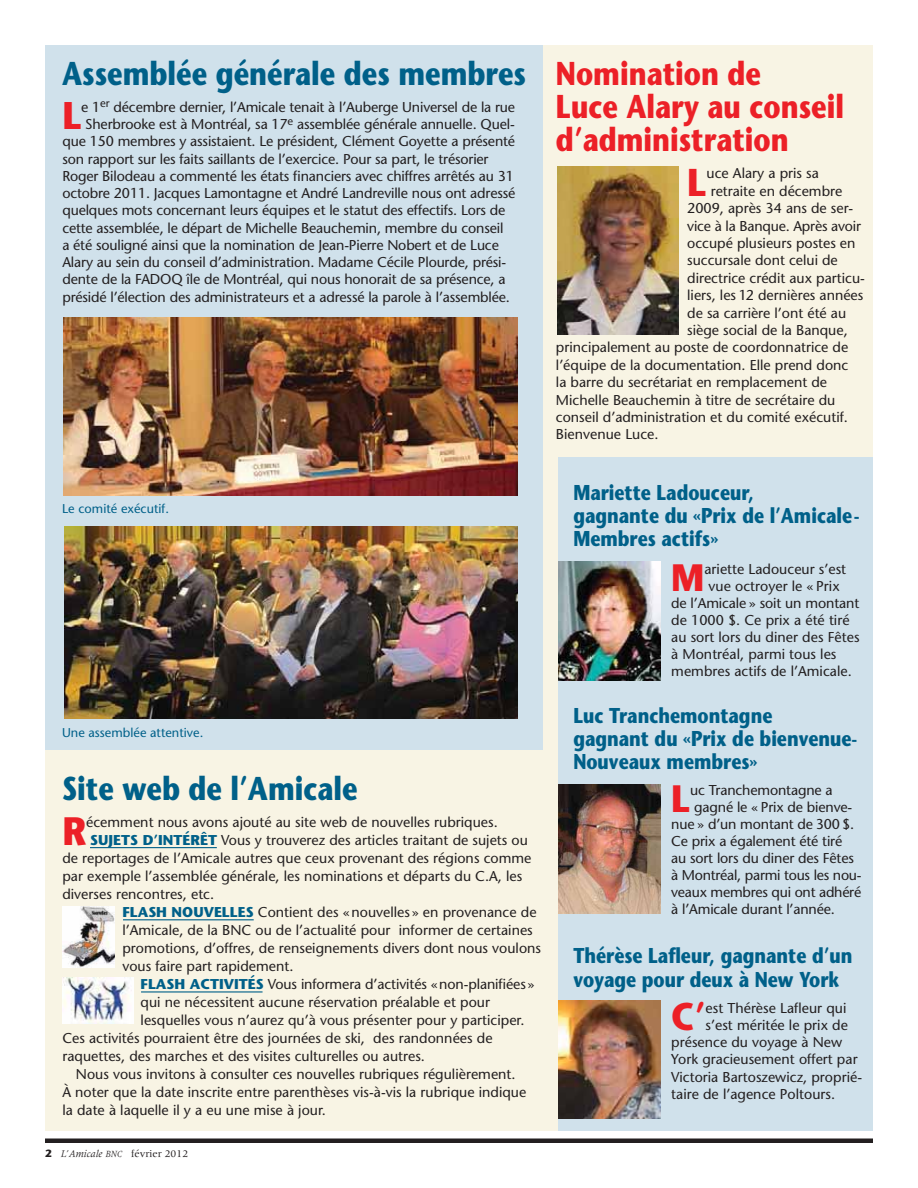
<style>
.page{position:relative;width:918px;height:1188px;background:#fff}
.page>*{position:absolute;margin:0;border:0;box-sizing:border-box;transform-origin:0 0}
.t1{font:700 39.6px "Stone Sans";color:#ec2027;scale:.9 1}
.t2{font:700 38.7px "Stone Sans";color:#ec2027;scale:.9 1}
.t3{font:700 38.55px "Stone Sans";color:#ec2027;scale:.9 1}
.t4{font:700 38.1px "Stone Sans";color:#ec2027;scale:.9 1}
.t5{font:700 33px/33px "Stone Sans";color:#ec2027;scale:.82 1}
.t6{font:700 33px "Stone Sans";color:#006089;scale:.82 1}
.t7{font:700 21.45px/23.2px "Stone Sans";color:#006089;scale:.82 1}
.t8{font:14.25px "Stone Sans";color:#231f20}
.t9{font:14.25px "Stone Sans";letter-spacing:-.02em;color:#231f20}
.t10{font:12.75px "Stone Sans";color:#006089}
.t11{font:10.5px "Meridien";color:#231f20}
.s1{font-weight:700;color:#006089}
.s2{font-family:"Stone Sans";font-weight:700}
.s3{font-style:italic}
.s4{font-style:italic;font-size:9.75px}
.s5{font-size:17.1px}
</style>
<div class="page">
<div style="left:45px;top:1138px;width:828px;height:5px;background:#231f20"></div>
<div style="left:45px;top:45px;width:828px;height:1086px;background:#f8f4e4"></div>
<div style="left:45px;top:45px;width:497px;height:704px;background:#d0e1eb"></div>
<div style="left:558px;top:457px;width:315px;height:674px;background:#d0e1eb"></div>
<img style="left:557px;top:167px;width:121px;height:167px">
<hr style="left:90px;top:847px;width:127px;height:1px;background:#006089">
<hr style="left:123px;top:919px;width:131px;height:1px;background:#006089">
<hr style="left:141px;top:991px;width:122px;height:2px;background:#006089">
<img style="left:64px;top:317px;width:453px;height:179px">
<img style="left:64px;top:527px;width:454px;height:191px">
<img style="left:558px;top:561px;width:103px;height:120px">
<img style="left:558px;top:785px;width:102px;height:128px">
<img style="left:558px;top:1001px;width:103px;height:117px">
<img style="left:63px;top:907px;width:52px;height:61px">
<img style="left:63px;top:978px;width:70px;height:46px">
<h3 class="t6" style="left:62px;top:61px;width:567px">Assemblée générale des membres</h3>
<h3 class="t3" style="left:62px;top:101px;width:23px">L</h3>
<p class="t8" style="left:81px;top:101px;width:435px">e 1<sup>er</sup> décembre dernier, l’Amicale tenait à l’Auberge Universel de la rue</p>
<p class="t8" style="left:85px;top:119px;width:431px">Sherbrooke est à Montréal, sa 17<sup>e</sup> assemblée générale annuelle. Quel-</p>
<p class="t8" style="left:62px;top:136px;width:454px">que 150 membres y assistaient. Le président, Clément Goyette a présenté</p>
<p class="t8" style="left:62px;top:153px;width:428px">son rapport sur les faits saillants de l’exercice. Pour sa part, le trésorier</p>
<p class="t8" style="left:62px;top:170px;width:453px">Roger Bilodeau a commenté les états financiers avec chiffres arrêtés au 31</p>
<p class="t8" style="left:62px;top:188px;width:455px">octobre 2011. Jacques Lamontagne et André Landreville nous ont adressé</p>
<p class="t8" style="left:62px;top:205px;width:445px">quelques mots concernant leurs équipes et le statut des effectifs. Lors de</p>
<p class="t8" style="left:62px;top:222px;width:443px">cette assemblée, le départ de Michelle Beauchemin, membre du conseil</p>
<p class="t8" style="left:62px;top:239px;width:438px">a été souligné ainsi que la nomination de Jean-Pierre Nobert et de Luce</p>
<p class="t8" style="left:62px;top:257px;width:445px">Alary au sein du conseil d’administration. Madame Cécile Plourde, prési-</p>
<p class="t8" style="left:62px;top:274px;width:445px">dente de la FADOQ île de Montréal, qui nous honorait de sa présence, a</p>
<p class="t8" style="left:62px;top:291px;width:449px">présidé l’élection des administrateurs et a adressé la parole à l’assemblée.</p>
<h3 class="t5" style="left:556px;top:61px;width:353px">Nomination de<br>Luce Alary au conseil d’administration</h3>
<h2 class="t2" style="left:687px;top:167px;width:23px">L</h2>
<p class="t8" style="left:707px;top:168px;width:114px">uce Alary a pris sa</p>
<p class="t8" style="left:711px;top:185px;width:133px">retraite en décembre</p>
<p class="t8" style="left:687px;top:203px;width:168px">2009, après 34 ans de ser-</p>
<p class="t8" style="left:687px;top:220px;width:175px">vice à la Banque. Après avoir</p>
<p class="t8" style="left:687px;top:237px;width:170px">occupé plusieurs postes en</p>
<p class="t8" style="left:687px;top:255px;width:152px">succursale dont celui de</p>
<p class="t8" style="left:687px;top:272px;width:179px">directrice crédit aux particu-</p>
<p class="t8" style="left:687px;top:290px;width:178px">liers, les 12 dernières années</p>
<p class="t8" style="left:687px;top:307px;width:160px">de sa carrière l’ont été au</p>
<p class="t8" style="left:687px;top:324px;width:162px">siège social de la Banque,</p>
<p class="t8" style="left:556px;top:342px;width:294px">principalement au poste de coordonnatrice de</p>
<p class="t8" style="left:556px;top:359px;width:294px">l’équipe de la documentation. Elle prend donc</p>
<p class="t8" style="left:556px;top:377px;width:273px">la barre du secrétariat en remplacement de</p>
<p class="t8" style="left:556px;top:394px;width:281px">Michelle Beauchemin à titre de secrétaire du</p>
<p class="t8" style="left:556px;top:411px;width:294px">conseil d’administration et du comité exécutif.</p>
<p class="t8" style="left:556px;top:429px;width:104px">Bienvenue Luce.</p>
<p class="t10" style="left:62px;top:504px;width:108px">Le comité exécutif.</p>
<p class="t10" style="left:62px;top:728px;width:143px">Une assemblée attentive.</p>
<h3 class="t6" style="left:62px;top:775px;width:362px">Site web de l’Amicale</h3>
<h1 class="t1" style="left:62px;top:816px;width:28px">R</h1>
<p class="t8" style="left:86px;top:816px;width:413px">écemment nous avons ajouté au site web de nouvelles rubriques.</p>
<p class="t8" style="left:90px;top:834px;width:439px"><span class="s1">SUJETS D’INTÉRÊT</span> Vous y trouverez des articles traitant de sujets ou</p>
<p class="t8" style="left:62px;top:852px;width:471px">de reportages de l’Amicale autres que ceux provenant des régions comme</p>
<p class="t8" style="left:62px;top:870px;width:462px">par exemple l’assemblée générale, les nominations et départs du C.A, les</p>
<p class="t8" style="left:62px;top:888px;width:153px">diverses rencontres, etc.</p>
<p class="t8" style="left:122px;top:906px;width:416px"><span class="s1">FLASH NOUVELLES</span> Contient des «nouvelles» en provenance de</p>
<p class="t8" style="left:122px;top:924px;width:412px">l’Amicale, de la BNC ou de l’actualité pour informer de certaines</p>
<p class="t8" style="left:122px;top:942px;width:420px">promotions, d’offres, de renseignements divers dont nous voulons</p>
<p class="t8" style="left:122px;top:960px;width:173px">vous faire part rapidement.</p>
<p class="t8" style="left:141px;top:978px;width:395px"><span class="s1">FLASH ACTIVITÉS</span> Vous informera d’activités «non-planifiées»</p>
<p class="t8" style="left:141px;top:996px;width:351px">qui ne nécessitent aucune réservation préalable et pour</p>
<p class="t8" style="left:141px;top:1014px;width:386px">lesquelles vous n’aurez qu’à vous présenter pour y participer.</p>
<p class="t8" style="left:62px;top:1032px;width:432px">Ces activités pourraient être des journées de ski, des randonnées de</p>
<p class="t8" style="left:62px;top:1050px;width:364px">raquettes, des marches et des visites culturelles ou autres.</p>
<p class="t8" style="left:76px;top:1068px;width:441px">Nous vous invitons à consulter ces nouvelles rubriques régulièrement.</p>
<p class="t8" style="left:62px;top:1086px;width:466px">À noter que la date inscrite entre parenthèses vis-à-vis la rubrique indique</p>
<p class="t8" style="left:62px;top:1104px;width:265px">la date à laquelle il y a eu une mise à jour.</p>
<p class="t11" style="left:45px;top:1149px;width:145px"><span class="s2">2</span> <span class="s3">L’Amicale</span> <span class="s4">BNC</span> février 2012</p>
<h3 class="t7" style="left:573px;top:483px;width:351px">Mariette Ladouceur,<br>gagnante du <span class="s5">«</span>Prix de l’Amicale-<br>Membres actifs<span class="s5">»</span></h3>
<h3 class="t4" style="left:671px;top:563px;width:38px">M</h3>
<p class="t8" style="left:704px;top:564px;width:143px">ariette Ladouceur s’est</p>
<p class="t8" style="left:709px;top:580px;width:133px">vue octroyer le « Prix</p>
<p class="t8" style="left:671px;top:597px;width:190px">de l’Amicale » soit un montant</p>
<p class="t8" style="left:671px;top:614px;width:180px">de 1000 $. Ce prix a été tiré</p>
<p class="t8" style="left:671px;top:631px;width:190px">au sort lors du diner des Fêtes</p>
<p class="t8" style="left:671px;top:648px;width:167px">à Montréal, parmi tous les</p>
<p class="t8" style="left:671px;top:665px;width:182px">membres actifs de l’Amicale.</p>
<h3 class="t7" style="left:573px;top:706px;width:348px">Luc Tranchemontagne<br>gagnant du <span class="s5">«</span>Prix de bienvenue-<br>Nouveaux membres<span class="s5">»</span></h3>
<h3 class="t4" style="left:671px;top:784px;width:23px">L</h3>
<p class="t8" style="left:690px;top:785px;width:144px">uc Tranchemontagne a</p>
<p class="t8" style="left:694px;top:802px;width:160px">gagné le « Prix de bienve-</p>
<p class="t8" style="left:671px;top:819px;width:184px">nue » d’un montant de 300 $.</p>
<p class="t8" style="left:671px;top:836px;width:173px">Ce prix a également été tiré</p>
<p class="t8" style="left:671px;top:853px;width:184px">au sort lors du diner des Fêtes</p>
<p class="t9" style="left:671px;top:870px;width:192px">à Montréal, parmi tous les nou-</p>
<p class="t9" style="left:671px;top:887px;width:192px">veaux membres qui ont adhéré</p>
<p class="t8" style="left:671px;top:904px;width:165px">à l’Amicale durant l’année.</p>
<h3 class="t7" style="left:573px;top:947px;width:342px">Thérèse Lafleur, gagnante d’un voyage pour deux à New York</h3>
<h3 class="t3" style="left:671px;top:1002px;width:40px">C’</h3>
<p class="t8" style="left:706px;top:1002px;width:142px">est Thérèse Lafleur qui</p>
<p class="t8" style="left:706px;top:1019px;width:144px">s’est méritée le prix de</p>
<p class="t8" style="left:671px;top:1037px;width:173px">présence du voyage à New</p>
<p class="t8" style="left:671px;top:1054px;width:188px">York gracieusement offert par</p>
<p class="t8" style="left:671px;top:1071px;width:192px">Victoria Bartoszewicz, proprié-</p>
<p class="t8" style="left:671px;top:1088px;width:165px">taire de l’agence Poltours.</p>
</div>
